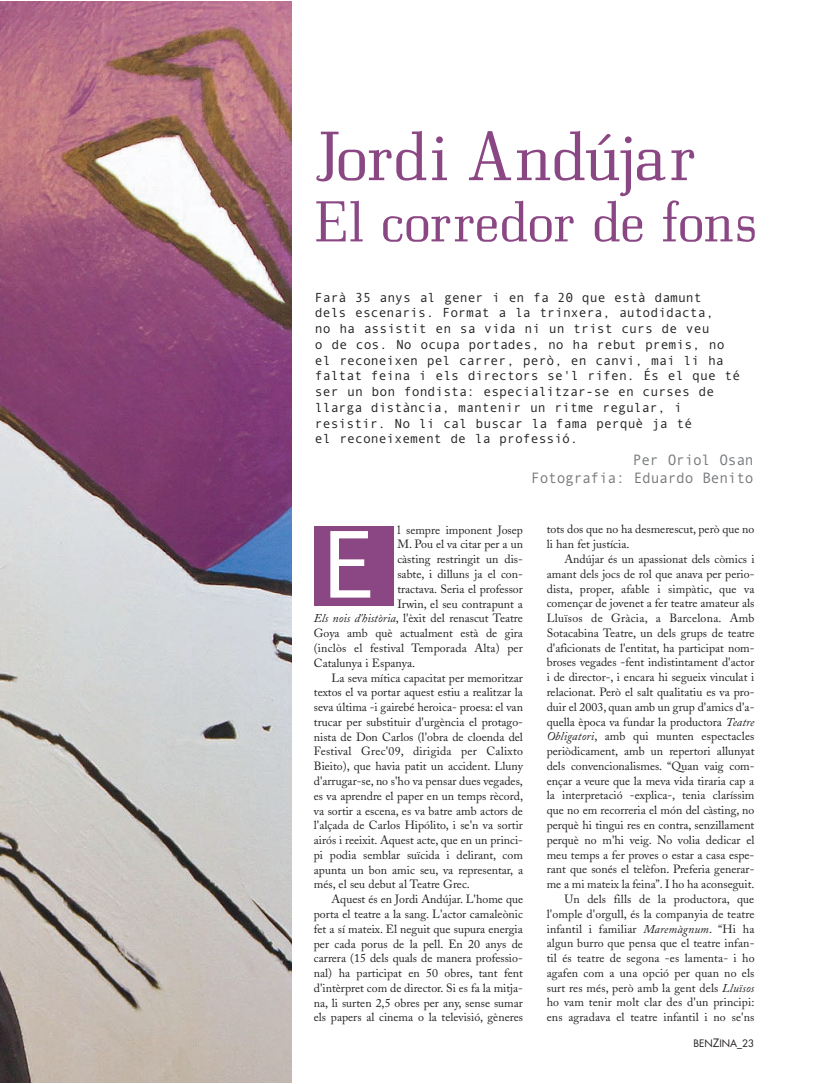
<style>
.page{position:relative;width:819px;height:1084px;background:#fff}
.page>*{position:absolute;margin:0;border:0;box-sizing:border-box;transform-origin:0 0}
.t1{font:87.5px "Geneva";color:#fff}
.t2{font:68.75px "Bodonitown";color:#8b4684}
.t3{font:56.88px "Bodonitown";color:#8b4684}
.t4{font:15px/17.5px "Andale Mono";letter-spacing:-.02em;color:#76787b;text-align:right}
.t5{font:13.12px/15.8px "Andale Mono";color:#231f20}
.t6{font:11.88px/14.8px "Adobe Caslon";color:#231f20}
.t7{font:11.88px "Adobe Caslon";letter-spacing:.02em;color:#231f20}
.t8{font:10px "Futura";color:#231f20}
.s1{font-style:italic}
.s2{font-size:11.25px}
</style>
<div class="page">
<div style="left:314px;top:526px;width:80px;height:79px;background:#8b4684"></div>
<img style="left:0;top:2px;width:292px;height:1080px">
<h2 class="t2" style="left:316px;top:130px;width:381px">Jordi Andújar</h2>
<h3 class="t3" style="left:316px;top:200px;width:443px">El corredor de fons</h3>
<p class="t5" style="left:315px;top:290px;width:427px">Farà 35 anys al gener i en fa 20 que està damunt<br>dels escenaris. Format a la trinxera, autodidacta,<br>no ha assistit en sa vida ni un trist curs de veu<br>o de cos. No ocupa portades, no ha rebut premis, no el reconeixen pel carrer, però, en canvi, mai li ha faltat feina i els directors se'l rifen. És el que té ser un bon fondista: especialitzar-se en curses de llarga distància, mantenir un ritme regular, i resistir. No li cal buscar la fama perquè ja té<br>el reconeixement de la professió.</p>
<p class="t4" style="left:531px;top:453px;width:224px">Per Oriol Osan<br>Fotografia: Eduardo Benito</p>
<h1 class="t1" style="left:324px;top:528px;width:52px">E</h1>
<p class="t6" style="left:547px;top:523px;width:209px">tots dos que no ha desmerescut, però que no li han fet justícia.</p>
<p class="t6" style="left:397px;top:524px;width:127px">l sempre imponent Josep</p>
<p class="t6" style="left:397px;top:538px;width:127px">M. Pou el va citar per a un</p>
<p class="t6" style="left:397px;top:553px;width:127px">càsting restringit un dis-</p>
<p class="t6" style="left:397px;top:568px;width:127px">sabte, i dilluns ja el con-</p>
<p class="t6" style="left:397px;top:583px;width:127px">tractava. Seria el professor</p>
<p class="t6" style="left:397px;top:597px;width:127px">Irwin, el seu contrapunt a</p>
<p class="t6" style="left:314px;top:612px;width:211px"><span class="s1">Els nois d'història</span>, l'èxit del renascut Teatre</p>
<p class="t6" style="left:314px;top:627px;width:211px">Goya amb què actualment està de gira</p>
<p class="t6" style="left:314px;top:642px;width:210px">(inclòs el festival Temporada Alta) per</p>
<p class="t6" style="left:314px;top:657px;width:103px">Catalunya i Espanya.</p>
<p class="t6" style="left:331px;top:671px;width:193px">La seva mítica capacitat per memoritzar</p>
<p class="t6" style="left:314px;top:686px;width:211px">textos el va portar aquest estiu a realitzar la</p>
<p class="t6" style="left:314px;top:701px;width:211px">seva última -i gairebé heroica- proesa: el van</p>
<p class="t6" style="left:314px;top:716px;width:211px">trucar per substituir d'urgència el protago-</p>
<p class="t6" style="left:314px;top:730px;width:211px">nista de Don Carlos (l'obra de cloenda del</p>
<p class="t7" style="left:314px;top:746px;width:211px">Festival Grec'09, dirigida per Calixto</p>
<p class="t6" style="left:314px;top:760px;width:211px">Bieito), que havia patit un accident. Lluny</p>
<p class="t6" style="left:314px;top:775px;width:211px">d'arrugar-se, no s'ho va pensar dues vegades,</p>
<p class="t6" style="left:314px;top:790px;width:211px">es va aprendre el paper en un temps rècord,</p>
<p class="t6" style="left:314px;top:804px;width:211px">va sortir a escena, es va batre amb actors de</p>
<p class="t6" style="left:314px;top:819px;width:211px">l'alçada de Carlos Hipólito, i se'n va sortir</p>
<p class="t6" style="left:314px;top:834px;width:211px">airós i reeixit. Aquest acte, que en un princi-</p>
<p class="t6" style="left:314px;top:849px;width:211px">pi podia semblar suïcida i delirant, com</p>
<p class="t6" style="left:314px;top:864px;width:211px">apunta un bon amic seu, va representar, a</p>
<p class="t6" style="left:314px;top:878px;width:158px">més, el seu debut al Teatre Grec.</p>
<p class="t6" style="left:331px;top:893px;width:193px">Aquest és en Jordi Andújar. L'home que</p>
<p class="t6" style="left:314px;top:908px;width:211px">porta el teatre a la sang. L'actor camaleònic</p>
<p class="t6" style="left:314px;top:923px;width:210px">fet a sí mateix. El neguit que supura energia</p>
<p class="t6" style="left:314px;top:937px;width:211px">per cada porus de la pell. En 20 anys de</p>
<p class="t6" style="left:314px;top:952px;width:210px">carrera (15 dels quals de manera professio-</p>
<p class="t6" style="left:314px;top:967px;width:211px">nal) ha participat en 50 obres, tant fent</p>
<p class="t6" style="left:314px;top:982px;width:211px">d'intèrpret com de director. Si es fa la mitja-</p>
<p class="t6" style="left:314px;top:997px;width:211px">na, li surten 2,5 obres per any, sense sumar</p>
<p class="t6" style="left:314px;top:1011px;width:211px">els papers al cinema o la televisió, gèneres</p>
<p class="t6" style="left:547px;top:553px;width:209px;text-align:right">Andújar és un apassionat dels còmics i amant dels jocs de rol que anava per perio&shy;dista, proper, afable i simpàtic, que va començar de jovenet a fer teatre amateur als Lluïsos de Gràcia, a Barcelona. Amb Sotacabina Teatre, un dels grups de teatre d'aficionats de l'entitat, ha participat nom&shy;broses vegades -fent indistintament d'actor i de director-, i encara hi segueix vinculat i relacionat. Però el salt qualitatiu es va pro&shy;duir el 2003, quan amb un grup d'amics d'a&shy;quella època va fundar la productora <span class="s1">Teatre Obligatori</span>, amb qui munten espectacles periòdicament, amb un repertori allunyat dels convencionalismes. “Quan vaig com&shy;ençar a veure que la meva vida tiraria cap a la interpretació -explica-, tenia claríssim que no em recorreria el món del càsting, no perquè hi tingui res en contra, senzillament perquè no m'hi veig. No volia dedicar el meu temps a fer proves o estar a casa espe&shy;rant que sonés el telèfon. Preferia generar&shy;me a mi mateix la feina”. I ho ha aconseguit.<br>Un dels fills de la productora, que l'omple d'orgull, és la companyia de teatre infantil i familiar <span class="s1">Maremàgnum</span>. “Hi ha algun burro que pensa que el teatre infan&shy;til és teatre de segona -es lamenta- i ho agafen com a una opció per quan no els surt res més, però amb la gent dels <span class="s1">Lluïsos </span>ho vam tenir molt clar des d'un principi: ens agradava el teatre infantil i no se'ns</p>
<p class="t8" style="left:693px;top:1039px;width:62px">BEN<span class="s2">Z</span>INA_23</p>
</div>
